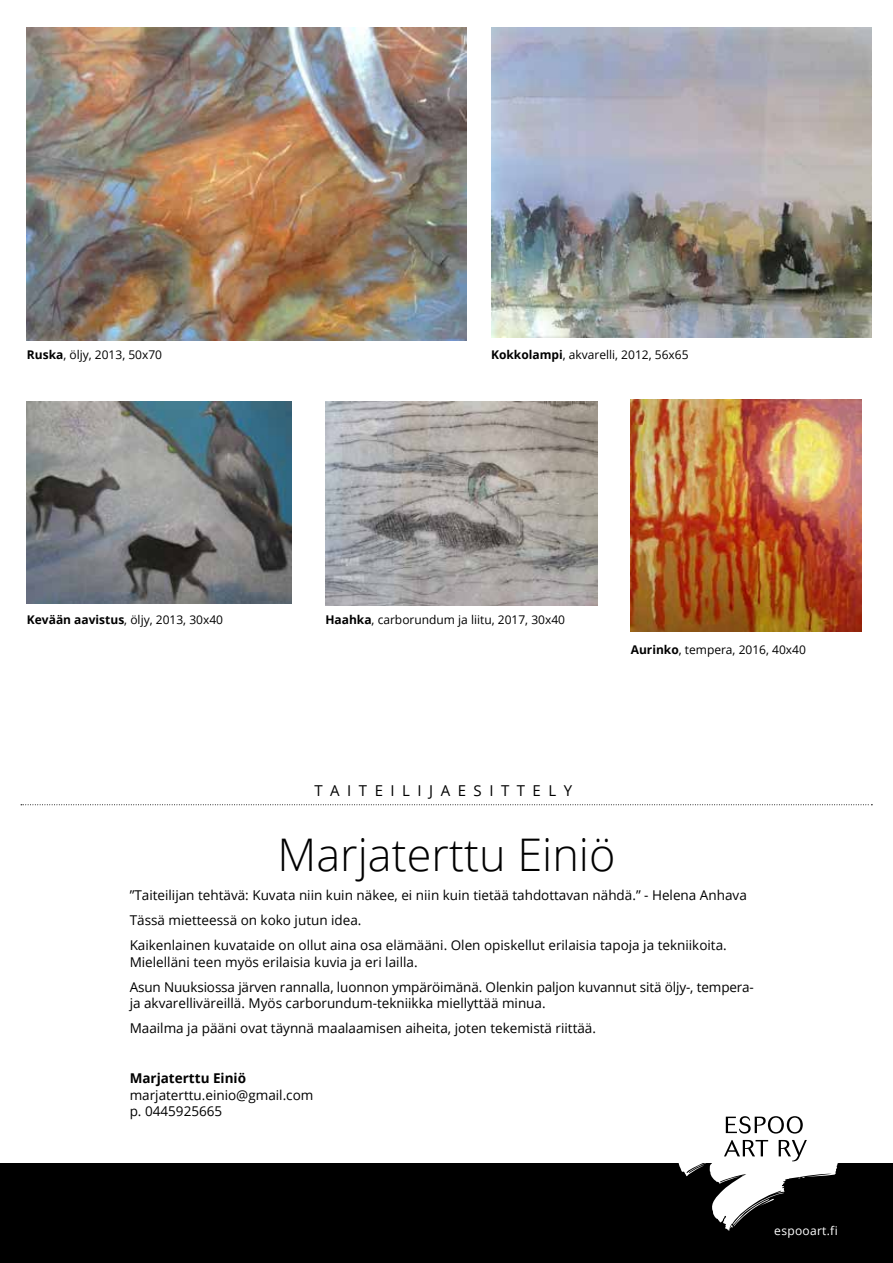
<style>
.page{position:relative;width:893px;height:1263px;background:#fff}
.page>*{position:absolute;margin:0;border:0;box-sizing:border-box;transform-origin:0 0}
.t1{font:300 45px "Open Sans";color:#000}
.t2{font:15px "Open Sans";letter-spacing:.5em;color:#000}
.t3{font:13.5px/25px "Open Sans";color:#000}
.t4{font:700 13.5px "Open Sans";color:#000}
.t5{font:12px "Open Sans";color:#000}
.t6{font:12px "Open Sans";letter-spacing:.025em;color:#fff}
.s1{font-weight:700}
</style>
<div class="page">
<div style="left:0;top:1164px;width:892px;height:99px;background:#000"></div>
<svg style="left:678px;top:1116px;width:202px;height:115px"></svg>
<svg style="left:21px;top:804px;width:851px;height:1px"></svg>
<img style="left:631px;top:400px;width:230px;height:231px">
<img style="left:325px;top:401px;width:272px;height:204px">
<img style="left:27px;top:402px;width:265px;height:201px">
<img style="left:491px;top:27px;width:381px;height:311px">
<img style="left:27px;top:28px;width:439px;height:313px">
<p class="t5" style="left:27px;top:346px;width:137px"><span class="s1">Ruska</span>, öljy, 2013, 50x70</p>
<p class="t5" style="left:491px;top:346px;width:199px"><span class="s1">Kokkolampi</span>, akvarelli, 2012, 56x65</p>
<p class="t5" style="left:27px;top:611px;width:198px"><span class="s1">Kevään aavistus</span>, öljy, 2013, 30x40</p>
<p class="t5" style="left:325px;top:611px;width:241px"><span class="s1">Haahka</span>, carborundum ja liitu, 2017, 30x40</p>
<p class="t5" style="left:631px;top:641px;width:177px"><span class="s1">Aurinko</span>, tempera, 2016, 40x40</p>
<p class="t2" style="left:314px;top:780px;width:259px">TAITEILIJAESITTELY</p>
<h1 class="t1" style="left:277px;top:824px;width:339px">Marjaterttu Einiö</h1>
<p class="t3" style="left:130px;top:882px;width:619px">”Taiteilijan tehtävä: Kuvata niin kuin näkee, ei niin kuin tietää tahdottavan nähdä.” - Helena Anhava<br>Tässä mietteessä on koko jutun idea.<br>Kaikenlainen kuvataide on ollut aina osa elämääni. Olen opiskellut erilaisia tapoja ja tekniikoita.</p>
<p class="t3" style="left:130px;top:949px;width:626px">Mielelläni teen myös erilaisia kuvia ja eri lailla.<br>Asun Nuuksiossa järven rannalla, luonnon ympäröimänä. Olenkin paljon kuvannut sitä öljy-, tempera-</p>
<p class="t3" style="left:130px;top:990px;width:468px">ja akvarelliväreillä. Myös carborundum-tekniikka miellyttää minua.<br>Maailma ja pääni ovat täynnä maalaamisen aiheita, joten tekemistä riittää.</p>
<p class="t4" style="left:130px;top:1069px;width:118px">Marjaterttu Einiö</p>
<p class="t3" style="left:130px;top:1086px;width:185px;line-height:16.5px">marjaterttu.einio@gmail.com p. 0445925665</p>
<p class="t6" style="left:774px;top:1222px;width:65px">espooart.fi</p>
</div>
